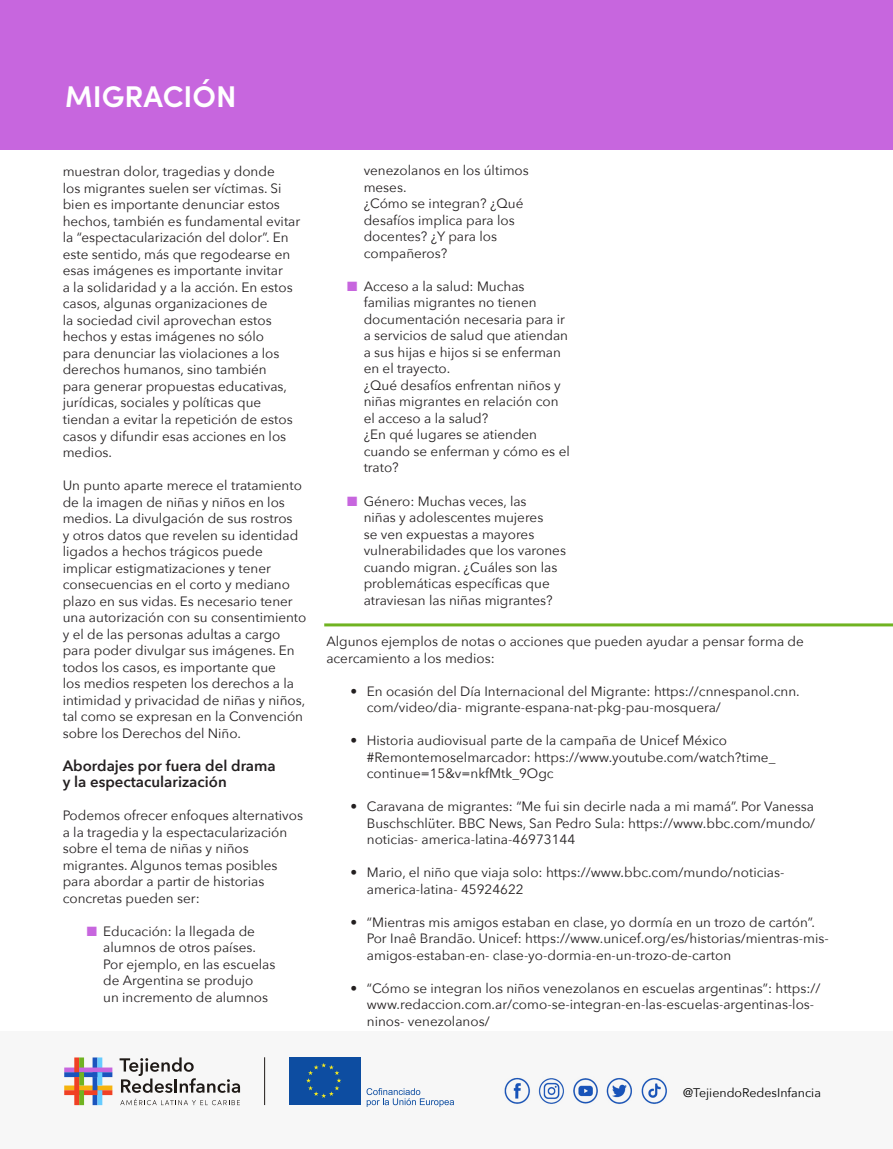
<style>
.page{position:relative;width:893px;height:1149px;background:#fff}
.page>*{position:absolute;margin:0;border:0;box-sizing:border-box;transform-origin:0 0}
.t1{font:600 30px "Sofia Pro";color:#fff}
.texto_general{font:600 15px "Avenir Next";color:#231f20}
.texto_general-2{font:13.5px/16.5px "Avenir Next";color:#231f20}
.t2{font:12.45px "Avenir Next";color:#000}
.s1{color:#c766de}
</style>
<div class="page">
<div style="left:0;top:0;width:893px;height:150px;background:#c766de"></div>
<div style="left:0;top:1030px;width:893px;height:118px;background:#f7f7f7"></div>
<hr style="left:264px;top:1056px;width:1px;height:48px;background:#1f1a17">
<div style="left:289px;top:1056px;width:71px;height:48px;background:#0d4da1"></div>
<svg style="left:306px;top:1063px;width:35px;height:34px"></svg>
<svg style="left:367px;top:1088px;width:87px;height:18px"></svg>
<svg style="left:64px;top:1057px;width:48px;height:47px"></svg>
<svg style="left:120px;top:1057px;width:120px;height:35px"></svg>
<svg style="left:120px;top:1098px;width:120px;height:6px"></svg>
<img style="left:504px;top:1077px;width:163px;height:27px">
<hr style="left:324px;top:623px;width:569px;height:3px;background:#70b321">
<h1 class="t1" style="left:65px;top:73px;width:173px">MIGRACIÓN</h1>
<p class="texto_general-2" style="left:63px;top:163px;width:239px">muestran dolor, tragedias y donde<br>los migrantes suelen ser víctimas. Si bien es importante denunciar estos hechos, también es fundamental evitar la “espectacularización del dolor”. En este sentido, más que regodearse en esas imágenes es importante invitar<br>a la solidaridad y a la acción. En estos casos, algunas organizaciones de<br>la sociedad civil aprovechan estos hechos y estas imágenes no sólo<br>para denunciar las violaciones a los derechos humanos, sino también<br>para generar propuestas educativas, jurídicas, sociales y políticas que tiendan a evitar la repetición de estos casos y difundir esas acciones en los medios.</p>
<p class="texto_general-2" style="left:63px;top:476px;width:245px">Un punto aparte merece el tratamiento de la imagen de niñas y niños en los medios. La divulgación de sus rostros<br>y otros datos que revelen su identidad ligados a hechos trágicos puede implicar estigmatizaciones y tener consecuencias en el corto y mediano plazo en sus vidas. Es necesario tener una autorización con su consentimiento y el de las personas adultas a cargo para poder divulgar sus imágenes. En todos los casos, es importante que<br>los medios respeten los derechos a la intimidad y privacidad de niñas y niños, tal como se expresan en la Convención sobre los Derechos del Niño.</p>
<p class="texto_general" style="left:63px;top:752px;width:215px">Abordajes por fuera del drama</p>
<p class="texto_general" style="left:63px;top:769px;width:166px">y la espectacularización</p>
<p class="texto_general-2" style="left:63px;top:806px;width:242px">Podemos ofrecer enfoques alternativos a la tragedia y la espectacularización sobre el tema de niñas y niños migrantes. Algunos temas posibles para abordar a partir de historias concretas pueden ser:</p>
<p class="texto_general-2" style="left:103px;top:922px;width:174px;text-indent:-16px"><span class="s1">■</span> Educación: la llegada de alumnos de otros países.<br>Por ejemplo, en las escuelas de Argentina se produjo<br>un incremento de alumnos</p>
<p class="texto_general-2" style="left:364px;top:162px;width:167px">venezolanos en los últimos meses.</p>
<p class="texto_general-2" style="left:364px;top:195px;width:161px">¿Cómo se integran? ¿Qué desafíos implica para los docentes? ¿Y para los compañeros?</p>
<p class="texto_general-2" style="left:364px;top:277px;width:206px;text-indent:-16px"><span class="s1">■</span> Acceso a la salud: Muchas familias migrantes no tienen documentación necesaria para ir a servicios de salud que atiendan a sus hijas e hijos si se enferman en el trayecto.</p>
<p class="texto_general-2" style="left:364px;top:376px;width:199px">¿Qué desafíos enfrentan niños y niñas migrantes en relación con el acceso a la salud?</p>
<p class="texto_general-2" style="left:364px;top:426px;width:208px">¿En qué lugares se atienden cuando se enferman y cómo es el trato?</p>
<p class="texto_general-2" style="left:364px;top:492px;width:204px;text-indent:-16px"><span class="s1">■</span> Género: Muchas veces, las<br>niñas y adolescentes mujeres<br>se ven expuestas a mayores vulnerabilidades que los varones cuando migran. ¿Cuáles son las problemáticas específicas que atraviesan las niñas migrantes?</p>
<p class="texto_general-2" style="left:326px;top:632px;width:479px">Algunos ejemplos de notas o acciones que pueden ayudar a pensar forma de acercamiento a los medios:</p>
<p class="texto_general-2" style="left:367px;top:681px;width:434px;text-indent:-16px">• En ocasión del Día Internacional del Migrante: https://cnnespanol.cnn. com/video/dia- migrante-espana-nat-pkg-pau-mosquera/</p>
<p class="texto_general-2" style="left:367px;top:731px;width:410px;text-indent:-16px">• Historia audiovisual parte de la campaña de Unicef México #Remontemoselmarcador: https://www.youtube.com/watch?time_ continue=15&amp;v=nkfMtk_9Ogc</p>
<p class="texto_general-2" style="left:367px;top:797px;width:450px;text-align:justify;text-indent:-16px">• Caravana de migrantes: “Me fui sin decirle nada a mi mamá”. Por Vanessa Buschschlüter. BBC News, San Pedro Sula: https://www.bbc.com/mundo/ noticias- america-latina-46973144</p>
<p class="texto_general-2" style="left:367px;top:863px;width:419px;text-indent:-16px">• Mario, el niño que viaja solo: https://www.bbc.com/mundo/noticias&shy;america-latina- 45924622</p>
<p class="texto_general-2" style="left:367px;top:912px;width:463px;text-indent:-16px">• “Mientras mis amigos estaban en clase, yo dormía en un trozo de cartón”.<br>Por Inaê Brandão. Unicef: https://www.unicef.org/es/historias/mientras-mis&shy;amigos-estaban-en- clase-yo-dormia-en-un-trozo-de-carton</p>
<p class="texto_general-2" style="left:367px;top:978px;width:455px;text-indent:-16px">• “Cómo se integran los niños venezolanos en escuelas argentinas”: https:// www.redaccion.com.ar/como-se-integran-en-las-escuelas-argentinas-los&shy;ninos- venezolanos/</p>
<p class="t2" style="left:683px;top:1081px;width:139px">@TejiendoRedesInfancia</p>
</div>
